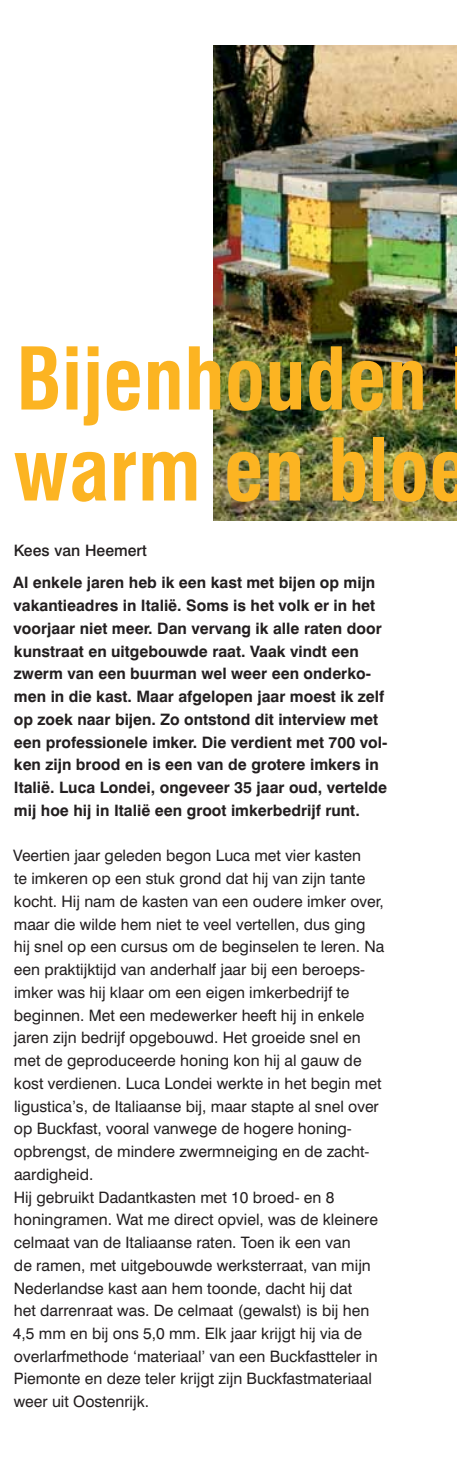
<style>
.page{position:relative;width:457px;height:1472px;background:#fff}
.page>*{position:absolute;margin:0;border:0;box-sizing:border-box;transform-origin:0 0}
.t1{font:700 condensed 84px/91px "Swiss 721 BT";color:#fcb422}
.t2{font:15.75px/22.8px "Swiss 721 BT";color:#231f20}
.t3{font:700 15.75px/22.8px "Swiss 721 BT";color:#231f20}
.t4{font:500 15.75px "Swiss 721 BT";color:#231f20}
</style>
<div class="page">
<img style="left:213px;top:46px;width:244px;height:474px">
<h1 class="t1" style="left:13px;top:334px;width:457px">Bijenhouden warm en bloe</h1>
<p class="t4" style="left:14px;top:540px;width:135px">Kees van Heemert</p>
<p class="t3" style="left:13px;top:571px;width:375px">Al enkele jaren heb ik een kast met bijen op mijn vakantieadres in Italië. Soms is het volk er in het voorjaar niet meer. Dan vervang ik alle raten door kunstraat en uitgebouwde raat. Vaak vindt een zwerm van een buurman wel weer een onderko&shy;men in die kast. Maar afgelopen jaar moest ik zelf op zoek naar bijen. Zo ontstond dit interview met een professionele imker. Die verdient met 700 vol&shy;ken zijn brood en is een van de grotere imkers in Italië. Luca Londei, ongeveer 35 jaar oud, vertelde mij hoe hij in Italië een groot imkerbedrijf runt.</p>
<p class="t2" style="left:13px;top:844px;width:373px">Veertien jaar geleden begon Luca met vier kasten<br>te imkeren op een stuk grond dat hij van zijn tante kocht. Hij nam de kasten van een oudere imker over, maar die wilde hem niet te veel vertellen, dus ging hij snel op een cursus om de beginselen te leren. Na een praktijktijd van anderhalf jaar bij een beroeps&shy;imker was hij klaar om een eigen imkerbedrijf te beginnen. Met een medewerker heeft hij in enkele jaren zijn bedrijf opgebouwd. Het groeide snel en met de geproduceerde honing kon hij al gauw de kost verdienen. Luca Londei werkte in het begin met ligustica’s, de Italiaanse bij, maar stapte al snel over op Buckfast, vooral vanwege de hogere honing&shy;opbrengst, de mindere zwermneiging en de zacht&shy;aardigheid.<br>Hij gebruikt Dadantkasten met 10 broed- en 8 honingramen. Wat me direct opviel, was de kleinere celmaat van de Italiaanse raten. Toen ik een van<br>de ramen, met uitgebouwde werksterraat, van mijn Nederlandse kast aan hem toonde, dacht hij dat<br>het darrenraat was. De celmaat (gewalst) is bij hen 4,5 mm en bij ons 5,0 mm. Elk jaar krijgt hij via de overlarfmethode ‘materiaal’ van een Buckfastteler in Piemonte en deze teler krijgt zijn Buckfastmateriaal weer uit Oostenrijk.</p>
</div>
